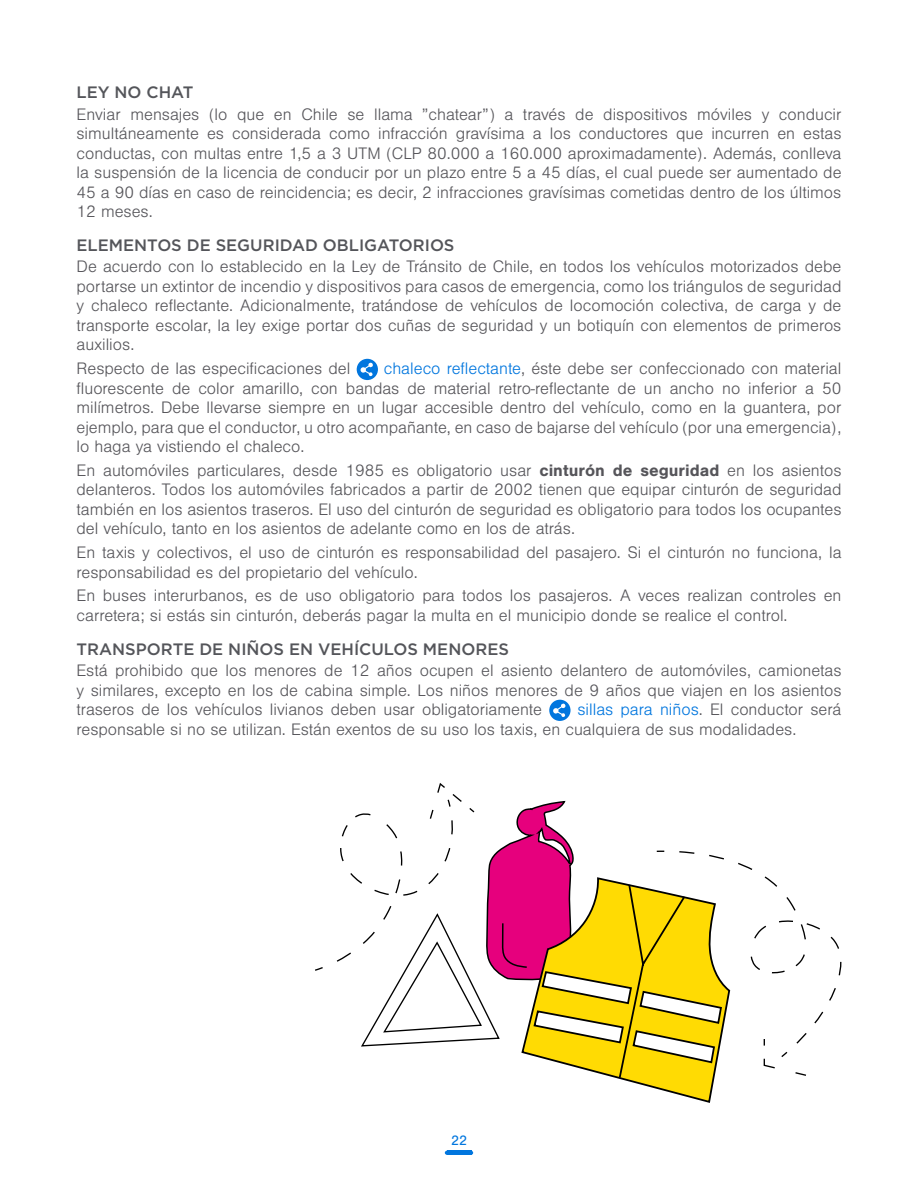
<style>
.page{position:relative;width:918px;height:1188px;background:#fff}
.page>*{position:absolute;margin:0;border:0;box-sizing:border-box;transform-origin:0 0}
.t1{font:300 17.25px/19.5px "Nimbus San";color:#56555a;text-align:justify}
.t2{font:500 16.5px "Gotham";color:#54555a}
.t3{font:14.25px "Nimbus San";color:#0176de}
.s1{color:#0176de}
.s2{font-weight:700}
</style>
<div class="page">
<hr style="left:447px;top:1151px;width:24px;height:4px;background:#0176de">
<div style="left:357px;top:359px;width:21px;height:21px;background:#0176de;border-radius:50%"></div>
<svg style="left:360px;top:362px;width:13px;height:14px"></svg>
<div style="left:549px;top:700px;width:22px;height:21px;background:#0176de;border-radius:50%"></div>
<svg style="left:553px;top:703px;width:13px;height:11px"></svg>
<svg style="left:550px;top:714px;width:164px;height:389px"></svg>
<svg style="left:315px;top:782px;width:527px;height:298px"></svg>
<p class="t2" style="left:77px;top:82px;width:118px">LEY NO CHAT</p>
<p class="t1" style="left:77px;top:105px;width:767px">Enviar mensajes (lo que en Chile se llama ”chatear”) a través de dispositivos móviles y conducir simultáneamente es considerada como infracción gravísima a los conductores que incurren en estas conductas, con multas entre 1,5 a 3 UTM (CLP 80.000 a 160.000 aproximadamente). Además, conlleva la suspensión de la licencia de conducir por un plazo entre 5 a 45 días, el cual puede ser aumentado de 45 a 90 días en caso de reincidencia; es decir, 2 infracciones gravísimas cometidas dentro de los últimos 12 meses.</p>
<p class="t2" style="left:77px;top:234px;width:379px">ELEMENTOS DE SEGURIDAD OBLIGATORIOS</p>
<p class="t1" style="left:77px;top:258px;width:767px">De acuerdo con lo establecido en la Ley de Tránsito de Chile, en todos los vehículos motorizados debe portarse un extintor de incendio y dispositivos para casos de emergencia, como los triángulos de seguridad y chaleco reflectante. Adicionalmente, tratándose de vehículos de locomoción colectiva, de carga y de transporte escolar, la ley exige portar dos cuñas de seguridad y un botiquín con elementos de primeros auxilios.</p>
<p class="t1" style="left:77px;top:359px;width:275px">Respecto de las especificaciones del</p>
<p class="t1" style="left:77px;top:359px;width:766px;text-indent:307px"><span class="s1">chaleco reflectante</span>, éste debe ser confeccionado con material fluorescente de color amarillo, con bandas de material retro-reflectante de un ancho no inferior a 50 milímetros. Debe llevarse siempre en un lugar accesible dentro del vehículo, como en la guantera, por ejemplo, para que el conductor, u otro acompañante, en caso de bajarse del vehículo (por una emergencia), lo haga ya vistiendo el chaleco.</p>
<p class="t1" style="left:77px;top:461px;width:766px">En automóviles particulares, desde 1985 es obligatorio usar <span class="s2">cinturón de seguridad</span> en los asientos delanteros. Todos los automóviles fabricados a partir de 2002 tienen que equipar cinturón de seguridad también en los asientos traseros. El uso del cinturón de seguridad es obligatorio para todos los ocupantes del vehículo, tanto en los asientos de adelante como en los de atrás.</p>
<p class="t1" style="left:77px;top:543px;width:767px">En taxis y colectivos, el uso de cinturón es responsabilidad del pasajero. Si el cinturón no funciona, la responsabilidad es del propietario del vehículo.</p>
<p class="t1" style="left:77px;top:587px;width:766px">En buses interurbanos, es de uso obligatorio para todos los pasajeros. A veces realizan controles en carretera; si estás sin cinturón, deberás pagar la multa en el municipio donde se realice el control.</p>
<p class="t2" style="left:77px;top:638px;width:434px">TRANSPORTE DE NIÑOS EN VEHÍCULOS MENORES</p>
<p class="t1" style="left:77px;top:661px;width:766px">Está prohibido que los menores de 12 años ocupen el asiento delantero de automóviles, camionetas y similares, excepto en los de cabina simple. Los niños menores de 9 años que viajen en los asientos traseros de los vehículos livianos deben usar obligatoriamente</p>
<p class="t1" style="left:77px;top:700px;width:766px;text-indent:501px"><span class="s1">sillas para niños</span>. El conductor será responsable si no se utilizan. Están exentos de su uso los taxis, en cualquiera de sus modalidades.</p>
<p class="t3" style="left:451px;top:1132px;width:17px">22</p>
</div>
